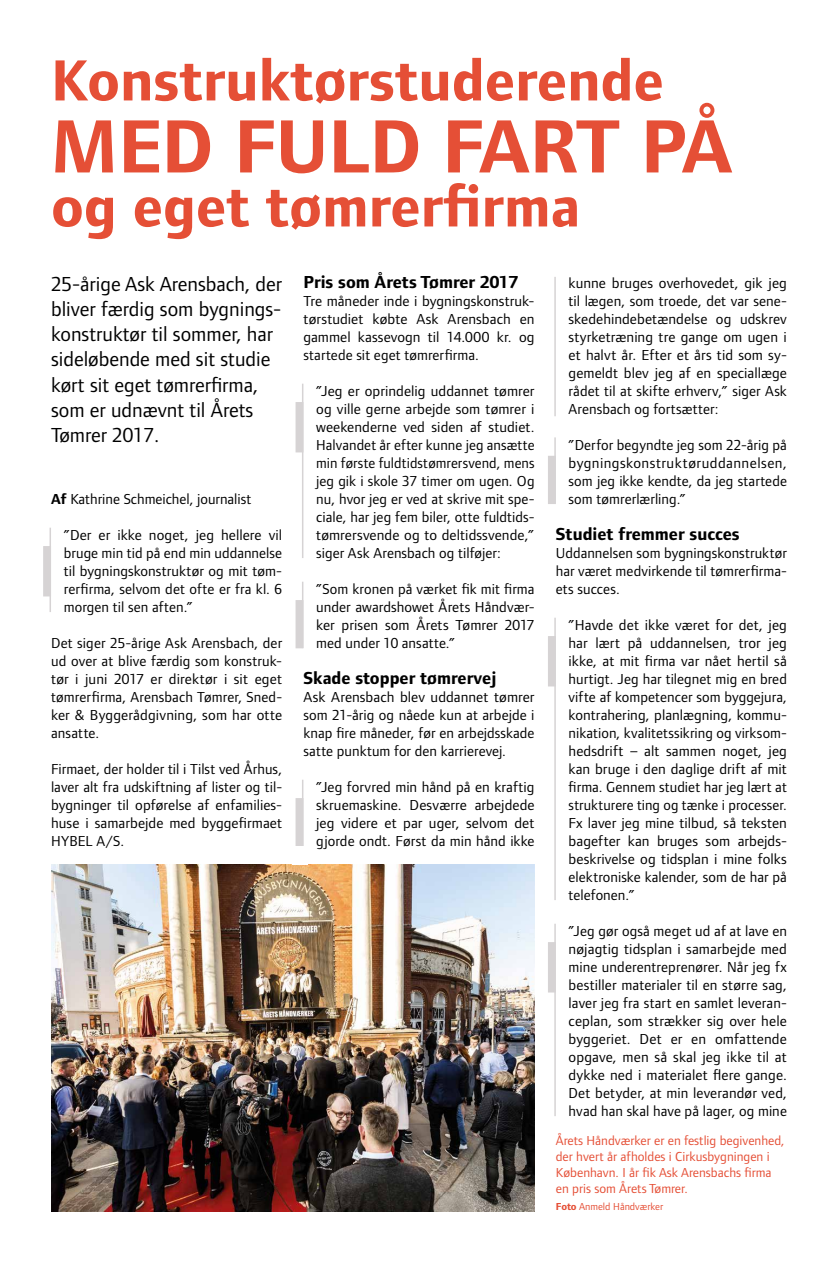
<style>
.page{position:relative;width:838px;height:1263px;background:#fff}
.page>*{position:absolute;margin:0;border:0;box-sizing:border-box;transform-origin:0 0}
.t1{font:700 78px "Foundry Form Sans";color:#e54f36}
.t2{font:700 60px "Foundry Form Sans";color:#e54f36}
.t3{font:21px/25.2px "Foundry Form Sans";color:#000}
.t4{font:700 18px "Foundry Form Sans";color:#000}
.t5{font:15px/18px "Foundry Form Sans";letter-spacing:.005em;color:#000;text-align:justify}
.t6{font:13.5px/16.2px "Foundry Form Sans";color:#e54f36}
.t7{font:10.5px "Foundry Form Sans";color:#e54f36}
.s1{font-weight:700}
</style>
<div class="page">
<hr style="left:50px;top:528px;width:1px;height:84px;background:#d6d3d4">
<div style="left:43px;top:546px;width:8px;height:50px;background:#d6d3d4"></div>
<hr style="left:302px;top:384px;width:1px;height:174px;background:#d6d3d4">
<div style="left:295px;top:402px;width:8px;height:50px;background:#d6d3d4;border:2px solid #d6d3d4"></div>
<hr style="left:302px;top:582px;width:1px;height:66px;background:#d6d3d4">
<div style="left:295px;top:600px;width:8px;height:48px;background:#d6d3d4;border:2px solid #d6d3d4"></div>
<hr style="left:302px;top:780px;width:1px;height:210px;background:#d6d3d4">
<div style="left:295px;top:798px;width:8px;height:50px;background:#d6d3d4;border:2px solid #d6d3d4"></div>
<hr style="left:554px;top:437px;width:2px;height:67px;background:#d6d3d4">
<div style="left:548px;top:456px;width:8px;height:48px;background:#d6d3d4"></div>
<hr style="left:554px;top:618px;width:2px;height:282px;background:#d6d3d4">
<div style="left:548px;top:636px;width:8px;height:50px;background:#d6d3d4"></div>
<div style="left:548px;top:942px;width:8px;height:50px;background:#d6d3d4"></div>
<hr style="left:554px;top:277px;width:2px;height:139px;background:#d6d3d4">
<img style="left:51px;top:864px;width:483px;height:348px">
<div style="left:293px;top:846px;width:15px;height:18px;background:#fff"></div>
<hr style="left:554px;top:924px;width:2px;height:192px;background:#d6d3d4">
<h2 class="t2" style="left:51px;top:47px;width:614px">Konstruktørstuderende</h2>
<h1 class="t1" style="left:51px;top:103px;width:683px">MED FULD FART PÅ</h1>
<h2 class="t2" style="left:51px;top:173px;width:531px">og eget tømrerfirma</h2>
<h3 class="t3" style="left:51px;top:271px;width:233px">25-årige Ask Arensbach, der bliver færdig som bygnings&shy;konstruktør til sommer, har sideløbende med sit studie kørt sit eget tømrerfirma, som er udnævnt til Årets<br>Tømrer 2017.</h3>
<p class="t4" style="left:303px;top:272px;width:216px">Pris som Årets Tømrer 2017</p>
<p class="t5" style="left:303px;top:292px;width:233px">Tre måneder inde i bygningskonstruk&shy;tørstudiet købte Ask Arensbach en gammel kassevogn til 14.000 kr. og startede sit eget tømrerfirma.</p>
<p class="t5" style="left:316px;top:382px;width:220px">”Jeg er oprindelig uddannet tømrer og ville gerne arbejde som tømrer i weekenderne ved siden af studiet.<br>Halvandet år efter kunne jeg ansætte min første fuldtidstømrersvend, mens jeg gik i skole 37 timer om ugen. Og nu, hvor jeg er ved at skrive mit spe&shy;ciale, har jeg fem biler, otte fuldtids&shy;tømrersvende og to deltidssvende,” siger Ask Arensbach og tilføjer:</p>
<p class="t5" style="left:316px;top:580px;width:220px">”Som kronen på værket fik mit firma under awardshowet Årets Håndvær&shy;ker prisen som Årets Tømrer 2017 med under 10 ansatte.”</p>
<p class="t4" style="left:303px;top:668px;width:194px">Skade stopper tømrervej</p>
<p class="t5" style="left:303px;top:688px;width:233px">Ask Arensbach blev uddannet tømrer som 21-årig og nåede kun at arbejde i knap fire måneder, før en arbejdsskade satte punktum for den karrierevej.</p>
<p class="t5" style="left:316px;top:778px;width:220px">”Jeg forvred min hånd på en kraftig skruemaskine. Desværre arbejdede jeg videre et par uger, selvom det gjorde ondt. Først da min hånd ikke</p>
<p class="t5" style="left:568px;top:274px;width:220px">kunne bruges overhovedet, gik jeg til lægen, som troede, det var sene&shy;skedehindebetændelse og udskrev styrketræning tre gange om ugen i et halvt år. Efter et års tid som sy&shy;gemeldt blev jeg af en speciallæge rådet til at skifte erhverv,” siger Ask Arensbach og fortsætter:</p>
<p class="t5" style="left:568px;top:436px;width:220px">”Derfor begyndte jeg som 22-årig på bygningskonstruktøruddannelsen, som jeg ikke kendte, da jeg startede som tømrerlærling.”</p>
<p class="t4" style="left:556px;top:524px;width:185px">Studiet fremmer succes</p>
<p class="t5" style="left:556px;top:544px;width:233px">Uddannelsen som bygningskonstruktør har været medvirkende til tømrerfirma&shy;ets succes.</p>
<p class="t5" style="left:568px;top:616px;width:220px">”Havde det ikke været for det, jeg har lært på uddannelsen, tror jeg ikke, at mit firma var nået hertil så hurtigt. Jeg har tilegnet mig en bred vifte af kompetencer som byggejura, kontrahering, planlægning, kommu&shy;nikation, kvalitetssikring og virksom&shy;hedsdrift – alt sammen noget, jeg kan bruge i den daglige drift af mit firma. Gennem studiet har jeg lært at strukturere ting og tænke i processer.<br>Fx laver jeg mine tilbud, så teksten bagefter kan bruges som arbejds&shy;beskrivelse og tidsplan i mine folks elektroniske kalender, som de har på telefonen.”</p>
<p class="t5" style="left:568px;top:922px;width:220px">”Jeg gør også meget ud af at lave en nøjagtig tidsplan i samarbejde med mine underentreprenører. Når jeg fx bestiller materialer til en større sag, laver jeg fra start en samlet leveran&shy;ceplan, som strækker sig over hele byggeriet. Det er en omfattende opgave, men så skal jeg ikke til at dykke ned i materialet flere gange.<br>Det betyder, at min leverandør ved, hvad han skal have på lager, og mine</p>
<p class="t5" style="left:51px;top:490px;width:202px"><span class="s1">Af</span> Kathrine Schmeichel, journalist</p>
<p class="t5" style="left:64px;top:526px;width:220px">”Der er ikke noget, jeg hellere vil bruge min tid på end min uddannelse til bygningskonstruktør og mit tøm&shy;rerfirma, selvom det ofte er fra kl. 6 morgen til sen aften.”</p>
<p class="t5" style="left:51px;top:634px;width:233px">Det siger 25-årige Ask Arensbach, der ud over at blive færdig som konstruk&shy;tør i juni 2017 er direktør i sit eget tømrerfirma, Arensbach Tømrer, Sned&shy;ker &amp; Byggerådgivning, som har otte ansatte.</p>
<p class="t5" style="left:51px;top:760px;width:233px">Firmaet, der holder til i Tilst ved Århus, laver alt fra udskiftning af lister og til&shy;bygninger til opførelse af enfamilies&shy;huse i samarbejde med byggefirmaet HYBEL A/S.</p>
<p class="t6" style="left:556px;top:1132px;width:230px">Årets Håndværker er en festlig begivenhed, der hvert år afholdes i Cirkusbygningen i København. I år fik Ask Arensbachs firma en pris som Årets Tømrer.</p>
<p class="t7" style="left:556px;top:1201px;width:109px"><span class="s1">Foto</span> Anmeld Håndværker</p>
</div>
